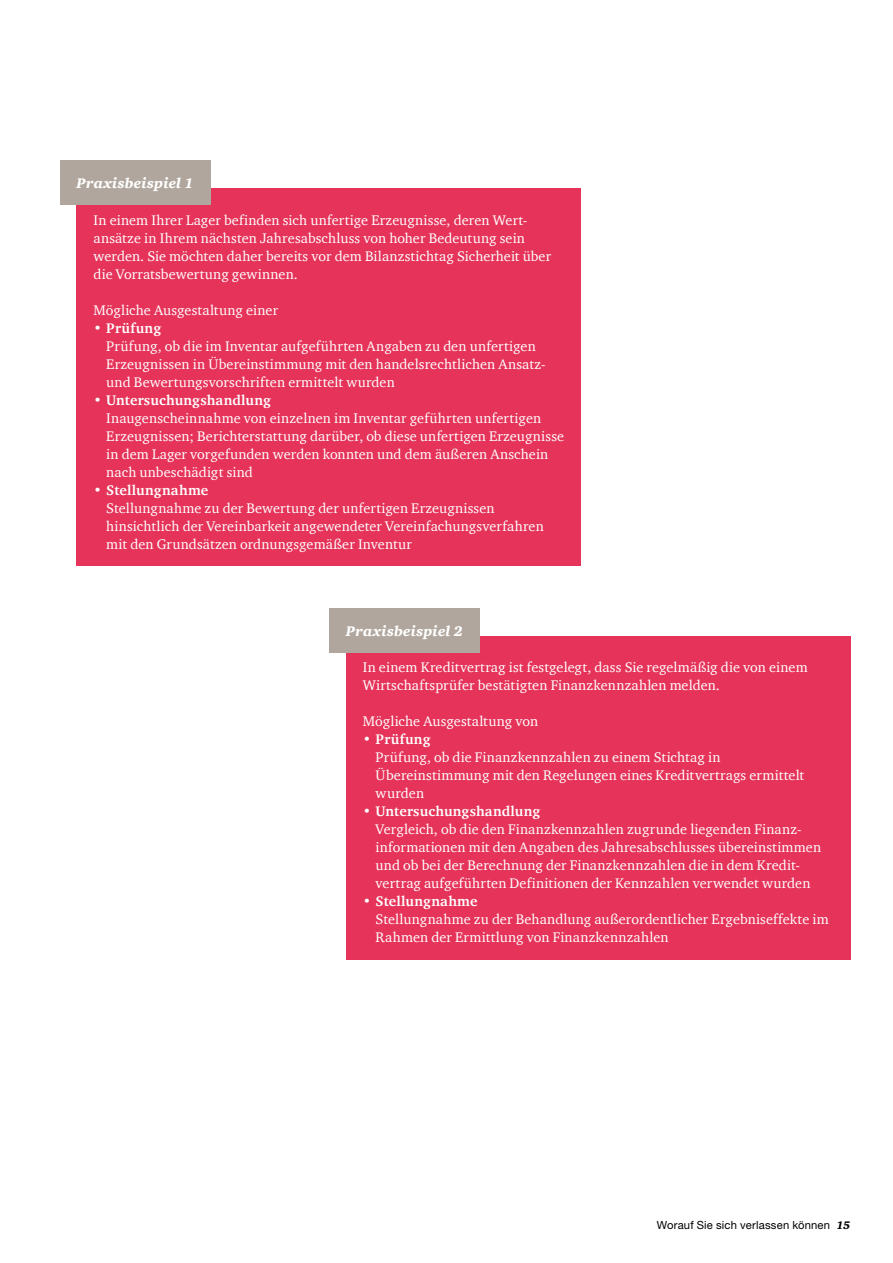
<style>
.page{position:relative;width:893px;height:1263px;background:#fff}
.page>*{position:absolute;margin:0;border:0;box-sizing:border-box;transform-origin:0 0}
.t1{font:14.25px/18px "Charter ITC Com";letter-spacing:.01em;color:#fff}
.t2{font:700 14.25px "Charter ITC Com";letter-spacing:.015em;color:#fff}
.t3{font:italic 900 14.25px "Charter ITC Com";letter-spacing:.01em;color:#fff}
.t4{font:11.25px "Helvetica Neue LT";letter-spacing:.015em;color:#000}
.s1{font-family:"Charter ITC Com";font-weight:900;font-style:italic}
</style>
<div class="page">
<div style="left:346px;top:636px;width:504px;height:323px;background:#e53359"></div>
<div style="left:329px;top:608px;width:151px;height:45px;background:#b0a69d"></div>
<div style="left:77px;top:188px;width:504px;height:378px;background:#e53359"></div>
<div style="left:60px;top:160px;width:151px;height:45px;background:#b0a69d"></div>
<p class="t3" style="left:77px;top:174px;width:118px">Praxisbeispiel 1</p>
<p class="t1" style="left:94px;top:210px;width:459px">In einem Ihrer Lager befinden sich unfertige Erzeugnisse, deren Wert&shy;ansätze in Ihrem nächsten Jahresabschluss von hoher Bedeutung sein werden. Sie möchten daher bereits vor dem Bilanzstichtag Sicherheit über die Vorratsbewertung gewinnen.</p>
<p class="t1" style="left:94px;top:300px;width:186px">Mögliche Ausgestaltung einer</p>
<p class="t2" style="left:94px;top:319px;width:69px">• Prüfung</p>
<p class="t1" style="left:106px;top:336px;width:441px">Prüfung, ob die im Inventar aufgeführten Angaben zu den unfertigen<br>Erzeugnissen in Übereinstimmung mit den handelsrechtlichen Ansatz&shy;und Bewertungsvorschriften ermittelt wurden</p>
<p class="t2" style="left:94px;top:391px;width:179px">• Untersuchungshandlung</p>
<p class="t1" style="left:106px;top:408px;width:459px">Inaugenscheinnahme von einzelnen im Inventar geführten unfertigen Erzeugnissen; Berichterstattung darüber, ob diese unfertigen Erzeugnisse in dem Lager vorgefunden werden konnten und dem äußeren Anschein nach unbeschädigt sind</p>
<p class="t2" style="left:94px;top:481px;width:116px">• Stellungnahme</p>
<p class="t1" style="left:106px;top:498px;width:439px">Stellungnahme zu der Bewertung der unfertigen Erzeugnissen hinsichtlich der Vereinbarkeit angewendeter Vereinfachungsverfahren mit den Grundsätzen ordnungsgemäßer Inventur</p>
<p class="t3" style="left:346px;top:622px;width:118px">Praxisbeispiel 2</p>
<p class="t1" style="left:363px;top:658px;width:446px">In einem Kreditvertrag ist festgelegt, dass Sie regelmäßig die von einem<br>Wirtschaftsprüfer bestätigten Finanzkennzahlen melden.</p>
<p class="t1" style="left:363px;top:712px;width:177px">Mögliche Ausgestaltung von</p>
<p class="t2" style="left:363px;top:731px;width:69px">• Prüfung</p>
<p class="t1" style="left:376px;top:748px;width:430px">Prüfung, ob die Finanzkennzahlen zu einem Stichtag in<br>Übereinstimmung mit den Regelungen eines Kreditvertrags ermittelt wurden</p>
<p class="t2" style="left:363px;top:803px;width:179px">• Untersuchungshandlung</p>
<p class="t1" style="left:376px;top:820px;width:447px">Vergleich, ob die den Finanzkennzahlen zugrunde liegenden Finanz&shy;informationen mit den Angaben des Jahresabschlusses übereinstimmen und ob bei der Berechnung der Finanzkennzahlen die in dem Kredit&shy;vertrag aufgeführten Definitionen der Kennzahlen verwendet wurden</p>
<p class="t2" style="left:363px;top:893px;width:116px">• Stellungnahme</p>
<p class="t1" style="left:376px;top:910px;width:455px">Stellungnahme zu der Behandlung außerordentlicher Ergebniseffekte im<br>Rahmen der Ermittlung von Finanzkennzahlen</p>
<p class="t4" style="left:657px;top:1218px;width:195px">Worauf Sie sich verlassen können <span class="s1">15</span></p>
</div>
